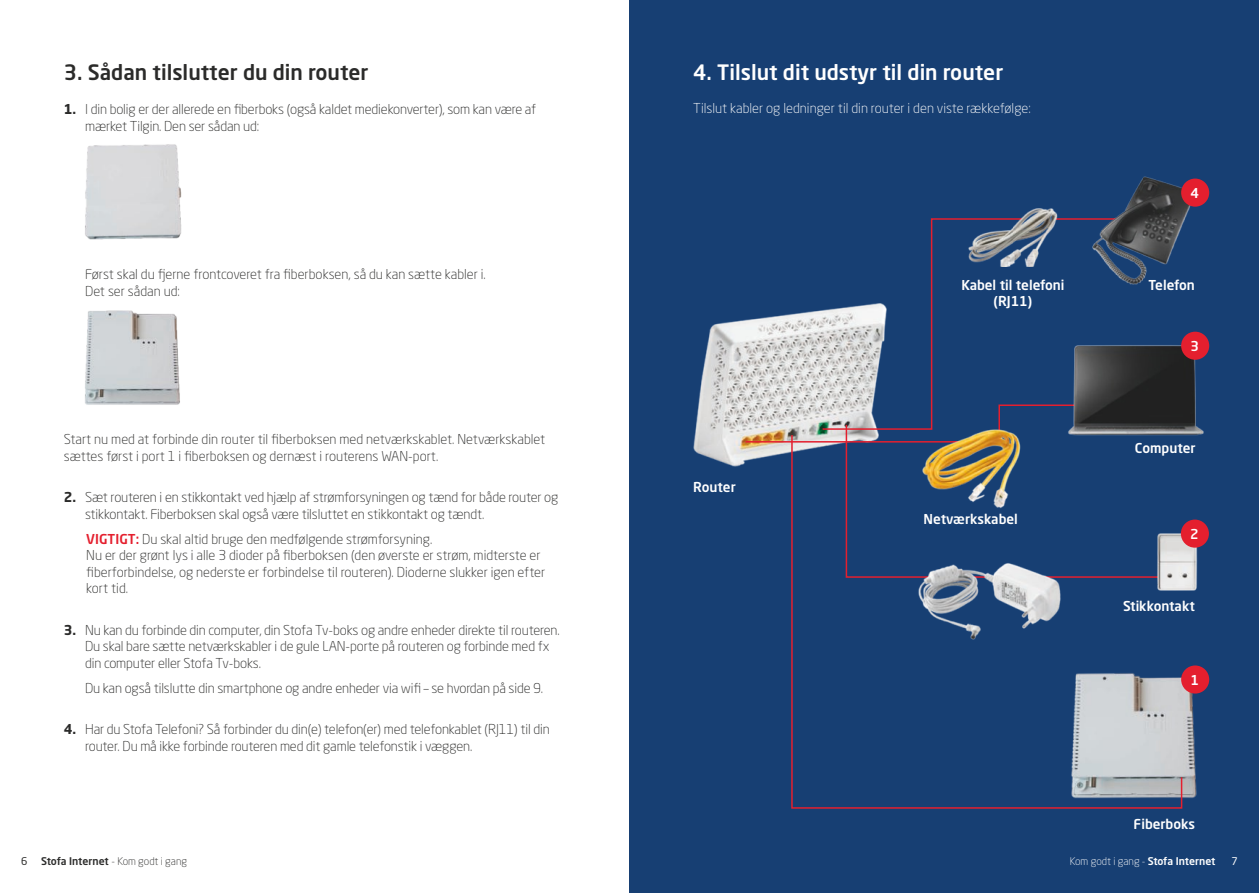
<style>
.page{position:relative;width:1259px;height:893px;background:#fff}
.page>*{position:absolute;margin:0;border:0;box-sizing:border-box;transform-origin:0 0}
.t1{font:500 21px "Neo Sans Std";color:#fff}
.t2{font:500 21px "Neo Sans Std";color:#2b2b2a}
.t3{font:300 13.5px/16.5px "Neo Sans Std";letter-spacing:-.01em;color:#2b2b2a}
.t4{font:500 13.5px/16.2px "Neo Sans Std";color:#fff;text-align:center}
.t5{font:300 13.5px "Neo Sans Std";color:#fff}
.t6{font:500 10.5px "Neo Sans Std";color:#2b2b2a}
.t7{font:300 10.5px "Neo Sans Std";color:#fff}
.t8{font:10.5px "Neo Sans Std";color:#2b2b2a}
.t9{font:10.5px "Neo Sans Std";color:#fff}
.s1{font-weight:700}
.s2{font-weight:500;color:#e41f2e}
.s3{font-weight:300}
.s4{font-weight:500}
</style>
<div class="page">
<div style="left:629px;top:0;width:630px;height:893px;background:#173f73"></div>
<img style="left:85px;top:144px;width:97px;height:96px">
<img style="left:85px;top:310px;width:95px;height:95px">
<img style="left:693px;top:320px;width:97px;height:147px">
<img style="left:1183px;top:688px;width:14px;height:110px">
<svg style="left:790px;top:443px;width:393px;height:366px"></svg>
<svg style="left:744px;top:218px;width:313px;height:225px"></svg>
<svg style="left:845px;top:423px;width:323px;height:155px"></svg>
<img style="left:1156px;top:533px;width:41px;height:59px">
<img style="left:905px;top:554px;width:166px;height:89px">
<img style="left:1057px;top:334px;width:153px;height:109px">
<div style="left:1181px;top:332px;width:28px;height:28px;background:#e41f2e;border-radius:50%"></div>
<div style="left:1180px;top:520px;width:29px;height:28px;background:#e41f2e;border-radius:50%"></div>
<div style="left:1181px;top:665px;width:28px;height:29px;background:#e41f2e;border-radius:50%"></div>
<img style="left:919px;top:423px;width:104px;height:88px">
<hr style="left:1054px;top:218px;width:72px;height:2px;background:#e41f2e">
<img style="left:1088px;top:176px;width:109px;height:109px">
<div style="left:1181px;top:179px;width:28px;height:28px;background:#e41f2e;border-radius:50%"></div>
<img style="left:964px;top:208px;width:97px;height:58px">
<p class="t2" style="left:64px;top:59px;width:306px">3. Sådan tilslutter du din router</p>
<p class="t3" style="left:85px;top:101px;width:453px;text-indent:-21px"><span class="s1">1.</span> I din bolig er der allerede en fiberboks (også kaldet mediekonverter), som kan være af mærket Tilgin. Den ser sådan ud:</p>
<p class="t3" style="left:85px;top:266px;width:402px">Først skal du fjerne frontcoveret fra fiberboksen, så du kan sætte kabler i.<br>Det ser sådan ud:</p>
<p class="t3" style="left:64px;top:431px;width:483px">Start nu med at forbinde din router til fiberboksen med netværkskablet. Netværkskablet sættes først i port 1 i fiberboksen og dernæst i routerens WAN-port.</p>
<p class="t3" style="left:85px;top:489px;width:475px;text-indent:-21px"><span class="s1">2.</span> Sæt routeren i en stikkontakt ved hjælp af strømforsyningen og tænd for både router og stikkontakt. Fiberboksen skal også være tilsluttet en stikkontakt og tændt.</p>
<p class="t3" style="left:86px;top:531px;width:460px"><span class="s2">VIGTIGT:</span> Du skal altid bruge den medfølgende strømforsyning.<br>Nu er der grønt lys i alle 3 dioder på fiberboksen (den øverste er strøm, midterste er fiberforbindelse, og nederste er forbindelse til routeren). Dioderne slukker igen efter kort tid.</p>
<p class="t3" style="left:85px;top:622px;width:476px;text-indent:-21px"><span class="s1">3.</span> Nu kan du forbinde din computer, din Stofa Tv-boks og andre enheder direkte til routeren.<br>Du skal bare sætte netværkskabler i de gule LAN-porte på routeren og forbinde med fx din computer eller Stofa Tv-boks.</p>
<p class="t3" style="left:85px;top:680px;width:459px">Du kan også tilslutte din smartphone og andre enheder via wifi – se hvordan på side 9.</p>
<p class="t3" style="left:85px;top:721px;width:466px;text-indent:-21px"><span class="s1">4.</span> Har du Stofa Telefoni? Så forbinder du din(e) telefon(er) med telefonkablet (RJ11) til din router. Du må ikke forbinde routeren med dit gamle telefonstik i væggen.</p>
<p class="t1" style="left:693px;top:59px;width:311px">4. Tilslut dit udstyr til din router</p>
<p class="t5" style="left:693px;top:100px;width:339px">Tilslut kabler og ledninger til din router i den viste rækkefølge:</p>
<p class="t4" style="left:693px;top:479px;width:44px">Router</p>
<p class="t4" style="left:961px;top:277px;width:105px">Kabel til telefoni (RJ11)</p>
<p class="t4" style="left:923px;top:510px;width:96px">Netværkskabel</p>
<p class="t4" style="left:1190px;top:184px;width:10px">4</p>
<p class="t4" style="left:1148px;top:277px;width:48px">Telefon</p>
<p class="t4" style="left:1190px;top:337px;width:10px">3</p>
<p class="t4" style="left:1134px;top:439px;width:62px">Computer</p>
<p class="t4" style="left:1190px;top:525px;width:10px">2</p>
<p class="t4" style="left:1123px;top:597px;width:73px">Stikkontakt</p>
<p class="t4" style="left:1190px;top:671px;width:10px">1</p>
<p class="t4" style="left:1133px;top:816px;width:63px">Fiberboks</p>
<p class="t8" style="left:21px;top:854px;width:8px">6</p>
<p class="t6" style="left:41px;top:854px;width:147px">Stofa Internet <span class="s3">- Kom godt i gang</span></p>
<p class="t7" style="left:1070px;top:854px;width:147px">Kom godt i gang - <span class="s4">Stofa Internet</span></p>
<p class="t9" style="left:1231px;top:854px;width:8px">7</p>
</div>
